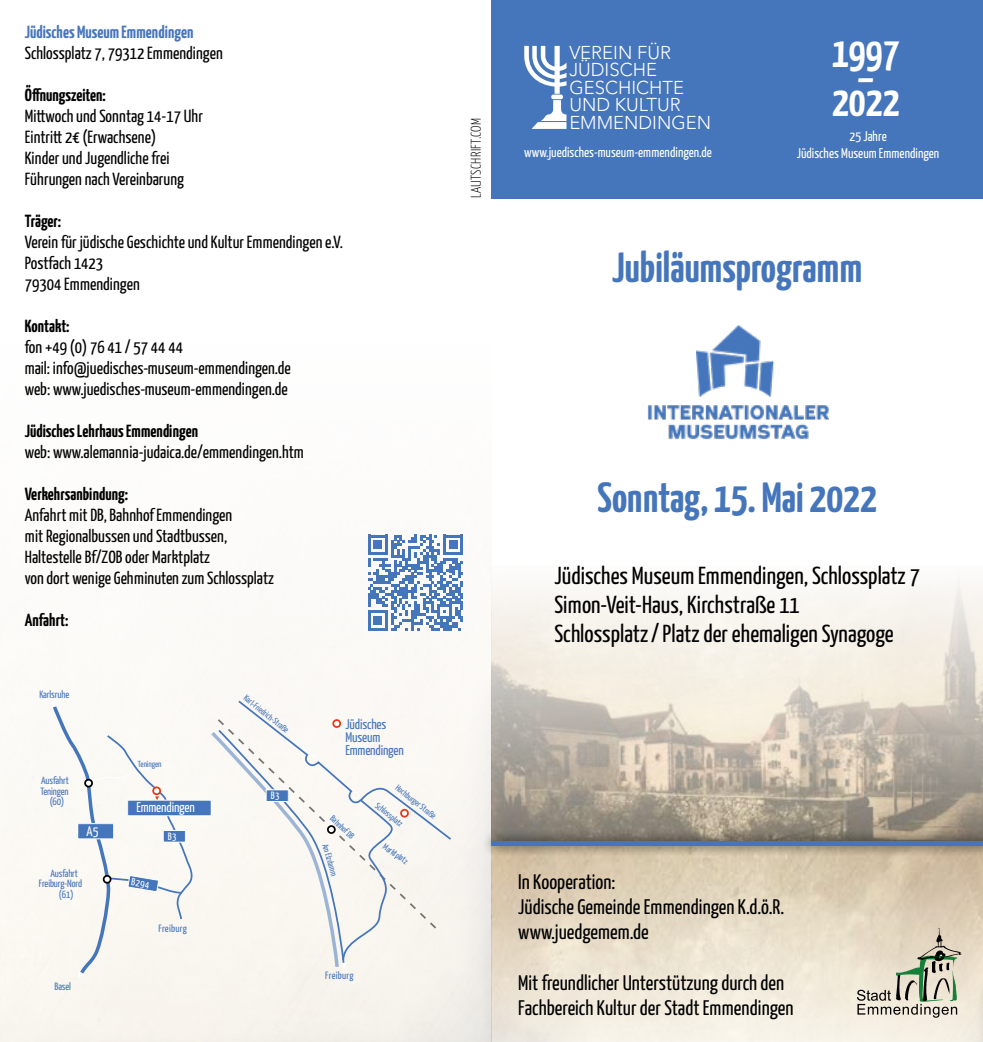
<style>
.page{position:relative;width:983px;height:1042px;background:#fff}
.page>*{position:absolute;margin:0;border:0;box-sizing:border-box;transform-origin:0 0}
.t1{font:700 42px "Yanone Kaffeesatz";color:#4575ba}
.t2{font:700 42px "Yanone Kaffeesatz";color:#fff}
.t3{font:24.5px/29.4px "Yanone Kaffeesatz";color:#000}
.t4{font:21px/25.2px "Yanone Kaffeesatz";color:#000}
.t5{font:300 18.55px "Avenir LT Std";color:#fff}
.t6{font:17.5px/21px "Yanone Kaffeesatz";color:#000}
.t7{font:700 17.5px "Yanone Kaffeesatz";color:#000}
.t8{font:700 17.5px "Yanone Kaffeesatz";color:#4575ba}
.t9{font:14px/16.8px "Yanone Kaffeesatz";color:#fff;text-align:center}
.t10{font:14px/13.3px "Yanone Kaffeesatz";letter-spacing:-.01em;color:#4575ba}
.t11{font:300 14px "Yanone Kaffeesatz";letter-spacing:.025em;color:#000}
.t12{font:10.5px/10.5px "Yanone Kaffeesatz";letter-spacing:-.01em;color:#4575ba;text-align:center}
.t13{font:10.5px "Yanone Kaffeesatz";letter-spacing:.03em;color:#4575ba}
.t14{font:10.5px "Yanone Kaffeesatz";color:#fff}
.t15{font:8.75px "Yanone Kaffeesatz";letter-spacing:-.01em;color:#4575ba}
</style>
<div class="page">
<img style="left:0;top:594px;width:491px;height:448px">
<img style="left:491px;top:565px;width:491px;height:477px">
<img style="left:696px;top:325px;width:79px;height:71px">
<img style="left:647px;top:405px;width:181px;height:15px">
<img style="left:668px;top:423px;width:141px;height:17px">
<div style="left:491px;top:0;width:491px;height:198px;background:#4575ba"></div>
<div style="left:128px;top:800px;width:83px;height:16px;background:#4575ba"></div>
<div style="left:127px;top:800px;width:84px;height:16px;border:1px solid #fff"></div>
<svg style="left:51px;top:700px;width:144px;height:278px"></svg>
<div style="left:85px;top:779px;width:7px;height:7px;background:#fff;border-radius:50%"></div>
<div style="left:84px;top:779px;width:9px;height:8px;border:2px solid #000;border-radius:50%"></div>
<div style="left:104px;top:876px;width:7px;height:7px;background:#fff;border-radius:50%"></div>
<div style="left:103px;top:875px;width:8px;height:8px;border:2px solid #000;border-radius:50%"></div>
<div style="left:153px;top:787px;width:7px;height:7px;background:#fff;border-radius:50%"></div>
<div style="left:152px;top:786px;width:9px;height:9px;border:2px solid #e63812;border-radius:50%"></div>
<div style="left:211px;top:699px;width:239px;height:270px;background:#faf8f2"></div>
<svg style="left:524px;top:46px;width:42px;height:48px"></svg>
<hr style="left:551px;top:95px;width:12px;height:4px;background:#fff;border-radius:2px">
<svg style="left:531px;top:100px;width:35px;height:29px"></svg>
<svg style="left:856px;top:928px;width:105px;height:89px;background:#c6c2af"></svg>
<div style="left:481px;top:830px;width:501px;height:26px;background:#000;opacity:.75"></div>
<div style="left:491px;top:841px;width:491px;height:5px;background:#4575ba"></div>
<svg style="left:367px;top:534px;width:96px;height:96px"></svg>
<p class="t8" style="left:25px;top:19px;width:170px">Jüdisches Museum Emmendingen</p>
<p class="t6" style="left:25px;top:41px;width:199px">Schlossplatz 7, 79312 Emmendingen</p>
<p class="t7" style="left:25px;top:82px;width:83px">Öffnungszeiten:</p>
<p class="t6" style="left:25px;top:104px;width:180px">Mittwoch und Sonntag 14-17 Uhr<br>Eintritt 2€ (Erwachsene)<br>Kinder und Jugendliche frei<br>Führungen nach Vereinbarung</p>
<p class="t7" style="left:25px;top:208px;width:38px">Träger:</p>
<p class="t6" style="left:25px;top:230px;width:319px">Verein für jüdische Geschichte und Kultur Emmendingen e.V.<br>Postfach 1423<br>79304 Emmendingen</p>
<p class="t7" style="left:25px;top:313px;width:46px">Kontakt:</p>
<p class="t6" style="left:25px;top:335px;width:267px">fon +49 (0) 76 41 / 57 44 44<br>mail: info@juedisches-museum-emmendingen.de web: www.juedisches-museum-emmendingen.de</p>
<p class="t7" style="left:25px;top:418px;width:175px">Jüdisches Lehrhaus Emmendingen</p>
<p class="t6" style="left:25px;top:440px;width:280px">web: www.alemannia-judaica.de/emmendingen.htm</p>
<p class="t7" style="left:25px;top:481px;width:105px">Verkehrsanbindung:</p>
<p class="t6" style="left:25px;top:503px;width:251px">Anfahrt mit DB, Bahnhof Emmendingen<br>mit Regionalbussen und Stadtbussen, Haltestelle Bf/ZOB oder Marktplatz<br>von dort wenige Gehminuten zum Schlossplatz</p>
<p class="t7" style="left:25px;top:607px;width:45px">Anfahrt:</p>
<p class="t12" style="left:39px;top:688px;width:31px">Karlsruhe</p>
<p class="t12" style="left:40px;top:775px;width:30px">Ausfahrt<br>Teningen (60)</p>
<p class="t15" style="left:138px;top:758px;width:25px">Teningen</p>
<p class="t9" style="left:136px;top:798px;width:60px">Emmendingen</p>
<p class="t9" style="left:86px;top:822px;width:14px">A5</p>
<p class="t14" style="left:168px;top:829px;width:10px">B3</p>
<p class="t12" style="left:50px;top:867px;width:29px">Ausfahrt</p>
<p class="t12" style="left:39px;top:878px;width:45px">Freiburg-Nord</p>
<p class="t12" style="left:59px;top:888px;width:16px">(61)</p>
<p class="t12" style="left:54px;top:980px;width:18px">Basel</p>
<p class="t14" style="left:133px;top:874px;width:20px;rotate:10deg">B294</p>
<p class="t13" style="left:158px;top:921px;width:30px">Freiburg</p>
<p class="t15" style="left:249px;top:692px;width:56px;rotate:38deg">Karl-Friedrich-Straße</p>
<p class="t10" style="left:345px;top:716px;width:60px">Jüdisches<br>Museum<br>Emmendingen</p>
<p class="t14" style="left:271px;top:788px;width:10px">B3</p>
<p class="t15" style="left:400px;top:782px;width:50px;rotate:38deg">Hochburger Straße</p>
<p class="t15" style="left:331px;top:842px;width:34px;rotate:73deg">Am Elzdamm</p>
<p class="t15" style="left:380px;top:799px;width:34px;rotate:38deg">Schlossplatz</p>
<p class="t15" style="left:336px;top:812px;width:31px;rotate:43deg">Bahnhof DB</p>
<p class="t15" style="left:387px;top:840px;width:30px;rotate:35deg">Marktplatz</p>
<p class="t13" style="left:325px;top:968px;width:30px">Freiburg</p>
<p class="t11" style="left:465px;top:198px;width:81px;rotate:-90deg">LAUTSCHRIFT.COM</p>
<p class="t5" style="left:569px;top:42px;width:103px">VEREIN FÜR</p>
<p class="t5" style="left:569px;top:59px;width:89px">JÜDISCHE</p>
<p class="t5" style="left:569px;top:77px;width:116px">GESCHICHTE</p>
<p class="t5" style="left:569px;top:94px;width:113px">UND KULTUR</p>
<p class="t5" style="left:569px;top:112px;width:143px">EMMENDINGEN</p>
<p class="t9" style="left:524px;top:143px;width:189px">www.juedisches-museum-emmendingen.de</p>
<h1 class="t2" style="left:831px;top:23px;width:69px">1997</h1>
<h1 class="t2" style="left:857px;top:47px;width:19px">–</h1>
<h1 class="t2" style="left:831px;top:72px;width:69px">2022</h1>
<p class="t9" style="left:796px;top:127px;width:144px">25 Jahre<br>Jüdisches Museum Emmendingen</p>
<h1 class="t1" style="left:612px;top:238px;width:251px">Jubiläumsprogramm</h1>
<h1 class="t1" style="left:597px;top:468px;width:281px">Sonntag, 15. Mai 2022</h1>
<h2 class="t3" style="left:554px;top:559px;width:367px">Jüdisches Museum Emmendingen, Schlossplatz 7<br>Simon-Veit-Haus, Kirchstraße 11<br>Schlossplatz/Platz der ehemaligen Synagoge</h2>
<p class="t4" style="left:518px;top:868px;width:267px">In Kooperation:<br>Jüdische Gemeinde Emmendingen K.d.ö.R. www.juedgemem.de</p>
<p class="t4" style="left:518px;top:968px;width:276px">Mit freundlicher Unterstützung durch den<br>Fachbereich Kultur der Stadt Emmendingen</p>
</div>
